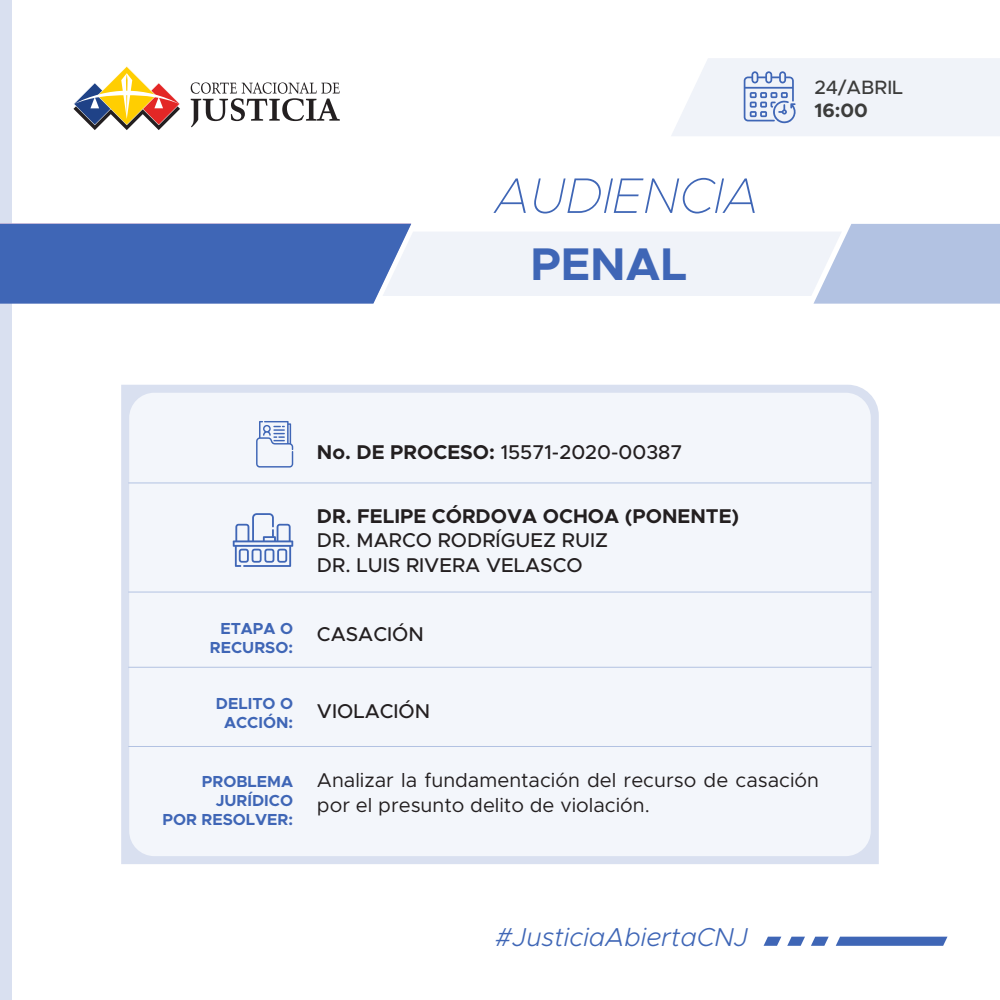
<style>
.page{position:relative;width:1000px;height:1000px;background:#fff}
.page>*{position:absolute;margin:0;border:0;box-sizing:border-box;transform-origin:0 0}
.t1{font:italic 100 50.2px "Metropolis";color:#3f66b6}
.t2{font:700 46px "Metropolis";color:#3f66b6}
.t3{font:italic 300 26px "Metropolis";color:#3f66b6}
.t4{font:500 20px/24px "Metropolis";color:#231f20}
.t5{font:20px/24px "Metropolis";color:#231f20}
.t6{font:700 20px "Metropolis";color:#231f20}
.t7{font:500 19.4px "Metropolis";color:#3c3c3b}
.t8{font:700 19.4px "Metropolis";color:#3c3c3b}
.t9{font:700 16px/19.2px "Metropolis";color:#3f66b6;text-align:right}
.s1{font-weight:700}
</style>
<div class="page">
<div style="left:0;top:0;width:12px;height:1000px;background:#d9e0f0"></div>
<svg style="left:836px;top:937px;width:112px;height:9px"></svg>
<svg style="left:811px;top:937px;width:18px;height:9px"></svg>
<svg style="left:787px;top:937px;width:18px;height:9px"></svg>
<svg style="left:764px;top:937px;width:17px;height:9px"></svg>
<svg style="left:0;top:223px;width:1000px;height:81px"></svg>
<div style="left:121px;top:385px;width:758px;height:479px;background:#d9e0f0"></div>
<div style="left:129px;top:393px;width:742px;height:463px;background:#f3f6fb;border-radius:25px"></div>
<svg style="left:256px;top:421px;width:37px;height:47px"></svg>
<hr style="left:128px;top:483px;width:744px;height:1px;background:#b2c2e2">
<hr style="left:128px;top:592px;width:744px;height:1px;background:#b2c2e2">
<hr style="left:128px;top:667px;width:744px;height:1px;background:#b2c2e2">
<hr style="left:128px;top:746px;width:744px;height:1px;background:#b2c2e2">
<svg style="left:233px;top:513px;width:60px;height:54px"></svg>
<svg style="left:191px;top:82px;width:149px;height:45px"></svg>
<svg style="left:73px;top:66px;width:107px;height:64px"></svg>
<svg style="left:671px;top:58px;width:329px;height:78px"></svg>
<h1 class="t1" style="left:495px;top:164px;width:266px">AUDIENCIA</h1>
<h2 class="t2" style="left:530px;top:235px;width:158px">PENAL</h2>
<p class="t7" style="left:814px;top:75px;width:90px">24/ABRIL</p>
<p class="t8" style="left:814px;top:98px;width:55px">16:00</p>
<p class="t4" style="left:317px;top:440px;width:367px"><span class="s1">No. DE PROCESO:</span> 15571-2020-00387</p>
<p class="t6" style="left:317px;top:504px;width:424px">DR. FELIPE CÓRDOVA OCHOA (PONENTE)</p>
<p class="t4" style="left:317px;top:529px;width:293px">DR. MARCO RODRÍGUEZ RUIZ<br>DR. LUIS RIVERA VELASCO</p>
<p class="t9" style="left:210px;top:619px;width:85px">ETAPA O<br>RECURSO:</p>
<p class="t4" style="left:317px;top:622px;width:108px">CASACIÓN</p>
<p class="t9" style="left:216px;top:694px;width:79px;text-align:center">DELITO O<br>ACCIÓN:</p>
<p class="t4" style="left:317px;top:699px;width:115px">VIOLACIÓN</p>
<p class="t9" style="left:163px;top:772px;width:132px">PROBLEMA<br>JURÍDICO<br>POR RESOLVER:</p>
<p class="t5" style="left:317px;top:769px;width:504px">Analizar la fundamentación del recurso de casación por el presunto delito de violación.</p>
<h3 class="t3" style="left:495px;top:921px;width:255px">#JusticiaAbiertaCNJ</h3>
</div>
